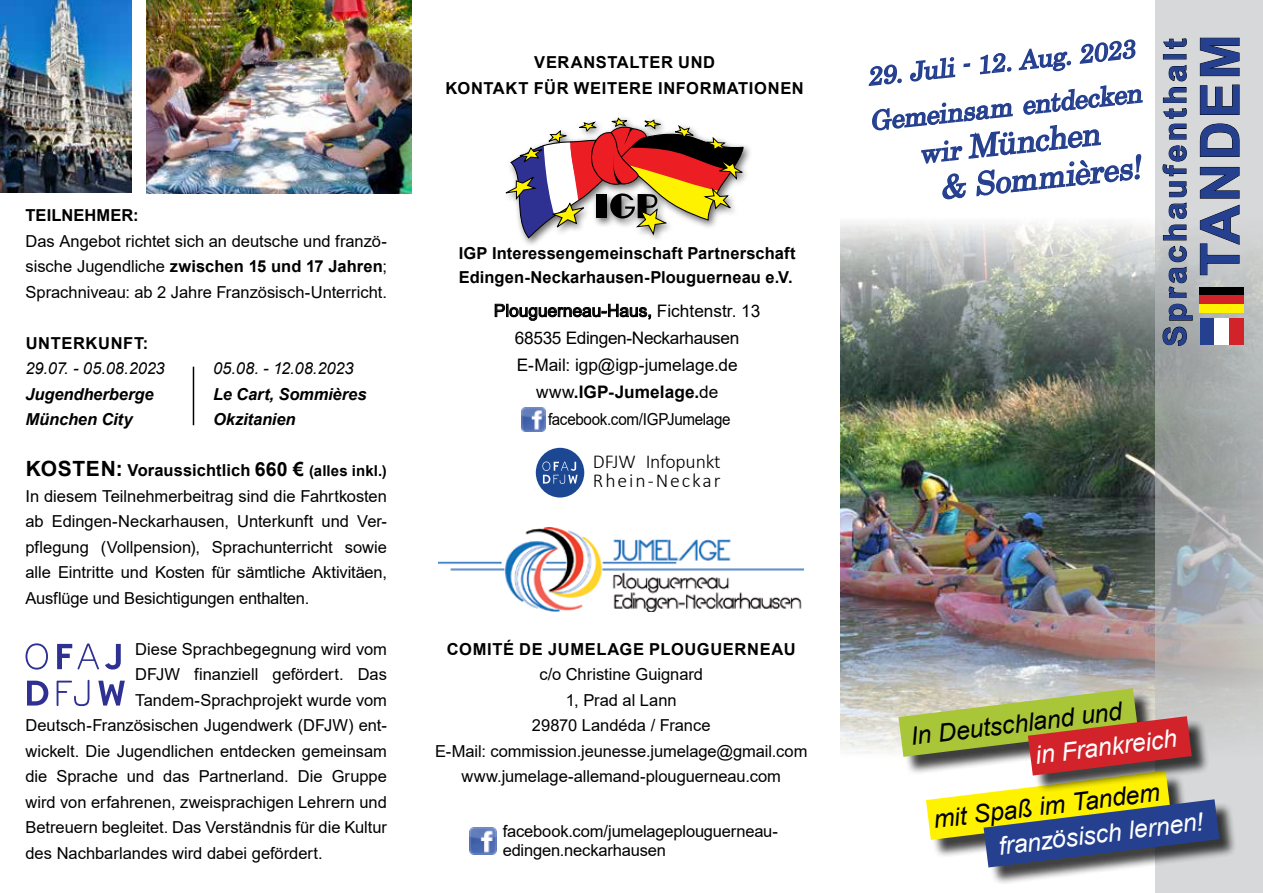
<style>
.page{position:relative;width:1263px;height:893px;background:#fff}
.page>*{position:absolute;margin:0;border:0;box-sizing:border-box;transform-origin:0 0}
.t1{font:700 54px "Arial";letter-spacing:.05em;color:#25408f}
.t2{font:italic 31.5px/37.8px "Century";color:#25408f}
.t3{font:700 31.5px "Arial";letter-spacing:.105em;color:#25408f}
.t4{font:italic 26.4px "Century";color:#25408f}
.t5{font:italic 25.5px "Century";color:#25408f}
.t6{font:italic 24.9px "Arial";color:#000}
.t7{font:italic 24.9px "Arial";color:#fff}
.t8{font:700 21px "Arial";color:#000}
.t9{font:300 19.8px/19.2px "Calibri";letter-spacing:-.01em;color:#000}
.t10{font:17.25px/27px "Arial";letter-spacing:-.005em;color:#000;text-align:center}
.t11{font:16.5px/25.5px "Arial";letter-spacing:-.005em;color:#000;text-align:justify}
.t12{font:700 16.5px/24px "Arial";letter-spacing:.005em;color:#000}
.t13{font:italic 700 16.5px "Arial";letter-spacing:-.005em;color:#000}
.t14{font:italic 16.5px "Arial";letter-spacing:-.005em;color:#000}
.t15{font:16.5px "Arial";letter-spacing:-.005em;color:#000;scale:.92 1}
.s1{font-weight:700}
.s2{font-weight:700;font-size:21px}
.s3{font-weight:700;font-size:19.5px}
.s4{font-weight:700;font-size:15px}
.s5{font-size:26.4px}
</style>
<div class="page">
<img style="left:840px;top:222px;width:315px;height:531px">
<svg style="left:1155px;top:0;width:108px;height:893px;background:#b8bbbb"></svg>
<svg style="left:1199px;top:205px;width:41px;height:70px;background:#b6b8b9"></svg>
<svg style="left:1199px;top:167px;width:41px;height:32px"></svg>
<svg style="left:1199px;top:123px;width:41px;height:34px"></svg>
<svg style="left:1199px;top:84px;width:41px;height:31px"></svg>
<svg style="left:1199px;top:37px;width:41px;height:39px;background:#aeafb0"></svg>
<svg style="left:27px;top:681px;width:21px;height:24px"></svg>
<svg style="left:57px;top:680px;width:32px;height:26px"></svg>
<svg style="left:98px;top:681px;width:27px;height:24px"></svg>
<svg style="left:26px;top:643px;width:22px;height:27px"></svg>
<svg style="left:57px;top:644px;width:15px;height:25px"></svg>
<svg style="left:78px;top:643px;width:21px;height:26px"></svg>
<svg style="left:105px;top:644px;width:16px;height:25px"></svg>
<div style="left:1200px;top:287px;width:44px;height:9px;background:#000"></div>
<div style="left:1200px;top:295px;width:44px;height:9px;background:#d2232a"></div>
<div style="left:1200px;top:304px;width:44px;height:9px;background:#fff200"></div>
<div style="left:1200px;top:319px;width:14px;height:26px;background:#25408f"></div>
<div style="left:1214px;top:319px;width:15px;height:26px;background:#fff"></div>
<div style="left:1229px;top:318px;width:15px;height:27px;background:#d2232a"></div>
<img style="left:147px;top:0;width:264px;height:193px">
<svg style="left:495px;top:304px;width:156px;height:17px"></svg>
<img style="left:521px;top:407px;width:25px;height:25px">
<svg style="left:505px;top:118px;width:239px;height:121px"></svg>
<div style="left:536px;top:448px;width:48px;height:49px;background:#1c4792;border-radius:50%"></div>
<svg style="left:542px;top:462px;width:36px;height:22px"></svg>
<img style="left:470px;top:827px;width:27px;height:27px">
<img style="left:438px;top:527px;width:365px;height:84px">
<hr style="left:193px;top:367px;width:1px;height:58px;background:#000">
<svg style="left:1162px;top:65px;width:31px;height:281px;background:#abadae"></svg>
<svg style="left:1163px;top:38px;width:24px;height:11px"></svg>
<svg style="left:867px;top:39px;width:276px;height:193px"></svg>
<div style="left:986px;top:802px;width:251px;height:84px;background:#000;opacity:.75"></div>
<svg style="left:898px;top:688px;width:321px;height:179px;background:#ab9e71"></svg>
<img style="left:0;top:0;width:132px;height:193px">
<p class="t12" style="left:26px;top:203px;width:115px">TEILNEHMER:</p>
<p class="t11" style="left:26px;top:228px;width:363px">Das Angebot richtet sich an deutsche und franzö&shy;sische Jugendliche <span class="s1">zwischen 15 und 17 Jahren</span>; Sprachniveau: ab 2 Jahre Französisch-Unterricht.</p>
<p class="t12" style="left:26px;top:331px;width:25px">Unter</p>
<p class="t12" style="left:86px;top:331px;width:64px">kun ft:</p>
<p class="t14" style="left:26px;top:358px;width:141px">29.07. - 05.08.2023</p>
<p class="t14" style="left:213px;top:358px;width:142px">05.08. - 12.08.2023</p>
<p class="t13" style="left:26px;top:383px;width:130px">Jugendherberge</p>
<p class="t13" style="left:213px;top:383px;width:155px">Le Cart, Sommières</p>
<p class="t13" style="left:26px;top:408px;width:108px">München City</p>
<p class="t13" style="left:213px;top:408px;width:84px">Okzitanien</p>
<p class="t8" style="left:26px;top:454px;width:62px">Kosten</p>
<p class="t11" style="left:26px;top:458px;width:363px;text-indent:90px"><span class="s2">:</span> <span class="s1">Voraussichtlich</span> <span class="s3">660 €</span> <span class="s4">(alles inkl.)<br></span>In diesem Teilnehmerbeitrag sind die Fahrtkosten ab Edingen-Neckarhausen, Unterkunft und Ver&shy;pflegung (Vollpension), Sprachunterricht sowie alle Eintritte und Kosten für sämtliche Aktivitäen, Ausflüge und Besichtigungen enthalten.</p>
<p class="t11" style="left:135px;top:636px;width:253px">Diese Sprachbegegnung wird vom</p>
<p class="t11" style="left:135px;top:662px;width:253px">DFJW finanziell gefördert. Das</p>
<p class="t11" style="left:135px;top:687px;width:253px">Tandem-Sprachprojekt wurde vom</p>
<p class="t11" style="left:26px;top:713px;width:363px">Deutsch-Französischen Jugendwerk (DFJW) ent-</p>
<p class="t11" style="left:26px;top:738px;width:363px">wickelt. Die Jugendlichen entdecken gemeinsam</p>
<p class="t11" style="left:26px;top:764px;width:363px">die Sprache und das Partnerland. Die Gruppe</p>
<p class="t11" style="left:26px;top:789px;width:363px">wird von erfahrenen, zweisprachigen Lehrern und</p>
<p class="t11" style="left:26px;top:815px;width:363px">Betreuern begleitet. Das Verständnis für die Kultur</p>
<p class="t11" style="left:26px;top:840px;width:299px">des Nachbarlandes wird dabei gefördert.</p>
<p class="t12" style="left:534px;top:50px;width:25px">Veran</p>
<p class="t12" style="left:596px;top:50px;width:24px">stalter</p>
<p class="t12" style="left:678px;top:50px;width:13px">und</p>
<p class="t12" style="left:446px;top:76px;width:38px">Konta</p>
<p class="t12" style="left:505px;top:76px;width:96px">kt für weitere</p>
<p class="t12" style="left:658px;top:76px;width:53px">Informati</p>
<p class="t12" style="left:754px;top:76px;width:26px">onen</p>
<p class="t12" style="left:459px;top:242px;width:338px">IGP Interessengemeinschaft Partnerschaft<br>Edingen-Neckarhausen-Plouguerneau e.V.</p>
<p class="t10" style="left:494px;top:297px;width:268px">Plouguerneau-Haus, Fichtenstr. 13<br>68535 Edingen-Neckarhausen<br>E-Mail: igp@igp-jumelage.de www<span class="s1">.IGP-Jumelage.</span>de</p>
<p class="t15" style="left:548px;top:408px;width:200px">facebook.com/IGPJumelage</p>
<p class="t9" style="left:593px;top:452px;width:129px">DFJW Infopunkt<br>Rhein-Neckar</p>
<p class="t12" style="left:447px;top:637px;width:37px">Comit</p>
<p class="t12" style="left:503px;top:637px;width:68px">é de Jumelage</p>
<p class="t12" style="left:649px;top:637px;width:49px">Plouguerneau</p>
<p class="t11" style="left:435px;top:662px;width:374px;text-align:center">c/o Christine Guignard<br>1, Prad al Lann<br>29870 Landéda / France<br>E-Mail: commission.jeunesse.jumelage@gmail.com www.jumelage-allemand-plouguerneau.com</p>
<p class="t11" style="left:503px;top:821px;width:277px;line-height:19.5px">facebook.com/jumelageplouguerneau&shy;edingen.neckarhausen</p>
<h3 class="t5" style="left:865px;top:55px;width:270px;rotate:-6deg">29. Juli - 12. Aug. 2023</h3>
<h3 class="t4" style="left:867px;top:99px;width:275px;rotate:-6deg">Gemeinsam entdecken</h3>
<h2 class="t2" style="left:933px;top:129px;width:204px;text-indent:-16px;rotate:-6deg"><span class="s5">wir</span> München<br>&amp; Sommières!</h2>
<h2 class="t3" style="left:1153px;top:347px;width:310px;rotate:-90deg">Sprachaufenthalt</h2>
<h1 class="t1" style="left:1182px;top:276px;width:243px;rotate:-90deg">TANDEM</h1>
<h3 class="t6" style="left:909px;top:721px;width:214px;rotate:-7deg">In Deutschland und</h3>
<h3 class="t7" style="left:1033px;top:739px;width:144px;rotate:-7deg">in Frankreich</h3>
<h3 class="t6" style="left:932px;top:804px;width:229px;rotate:-7deg">mit Spaß im Tandem</h3>
<h3 class="t7" style="left:997px;top:830px;width:207px;rotate:-7deg">französisch lernen!</h3>
</div>
